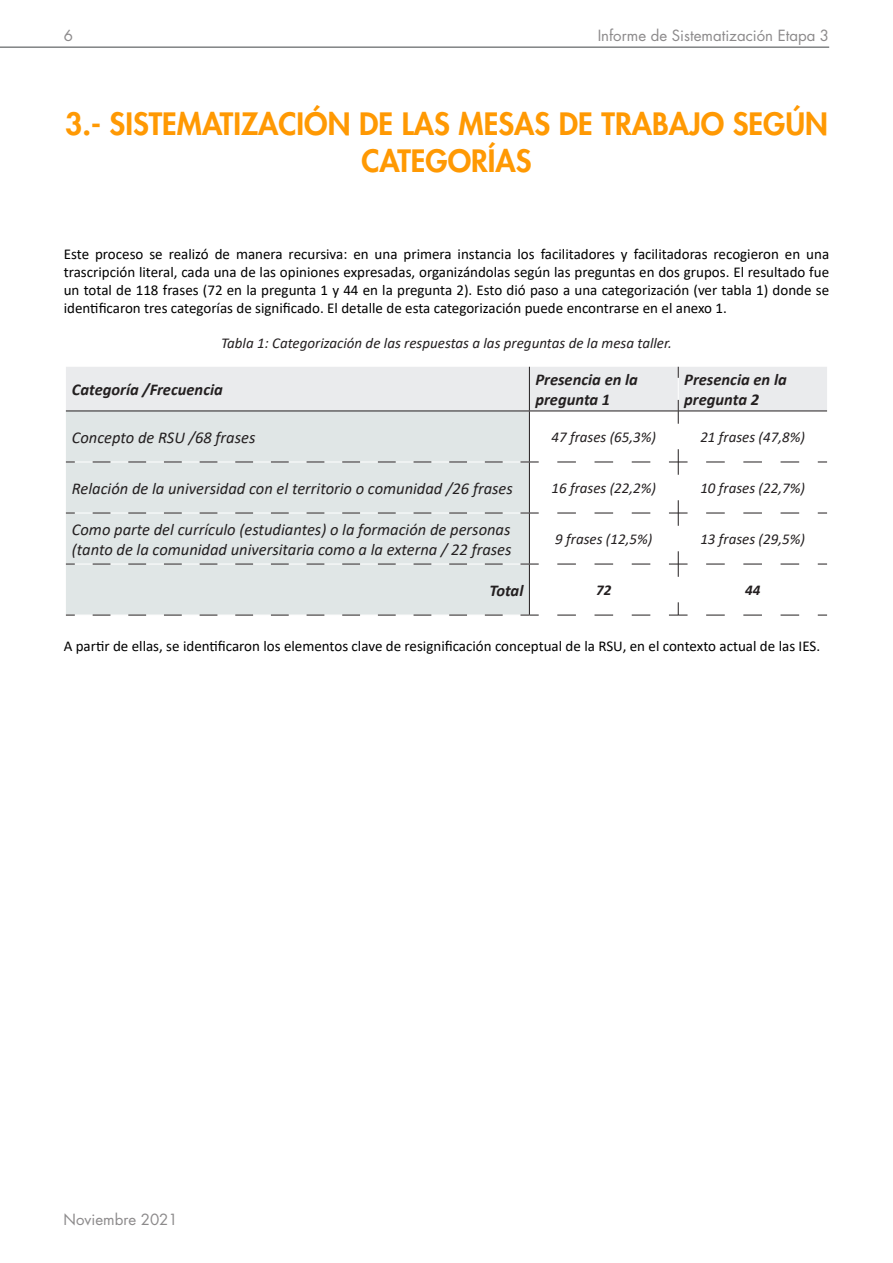
<style>
.page{position:relative;width:893px;height:1263px;background:#fff}
.page>*{position:absolute;margin:0;border:0;box-sizing:border-box;transform-origin:0 0}
.t1{font:800 30px/36px "Futura Std";color:#ff9903;text-align:center}
.t2{font:italic 16.5px/19.8px "Calibri";color:#231f20}
.t3{font:italic 700 16.5px/19.8px "Calibri";color:#231f20}
.Heading_2{font:15px/18px "Calibri";color:#000;text-align:justify}
.Figura{font:italic 15px "Calibri";color:#231f20}
.t4{font:15px "Futura Std";color:#8c8a8b}
.t5{font:italic 700 15px "Calibri";color:#231f20}
</style>
<div class="page">
<hr style="left:0;top:46px;width:829px;height:2px;background:#808384">
<div style="left:66px;top:424px;width:463px;height:191px;background:#e0e6e6"></div>
<hr style="left:66px;top:462px;width:463px;height:1px;background:#fff">
<hr style="left:66px;top:513px;width:463px;height:1px;background:#fff">
<hr style="left:66px;top:564px;width:463px;height:1px;background:#fff">
<svg style="left:93px;top:615px;width:410px;height:1px"></svg>
<svg style="left:557px;top:615px;width:94px;height:1px"></svg>
<svg style="left:520px;top:615px;width:19px;height:1px"></svg>
<svg style="left:706px;top:615px;width:94px;height:1px"></svg>
<hr style="left:529px;top:411px;width:1px;height:51px;background:#231f20">
<hr style="left:529px;top:462px;width:1px;height:51px;background:#231f20">
<hr style="left:529px;top:513px;width:1px;height:51px;background:#231f20">
<hr style="left:529px;top:564px;width:1px;height:51px;background:#231f20">
<svg style="left:66px;top:367px;width:761px;height:57px;background:#e6e8e9"></svg>
<svg style="left:669px;top:602px;width:18px;height:14px"></svg>
<svg style="left:93px;top:462px;width:419px;height:1px"></svg>
<svg style="left:557px;top:462px;width:94px;height:1px"></svg>
<svg style="left:520px;top:462px;width:19px;height:1px"></svg>
<svg style="left:706px;top:462px;width:94px;height:1px"></svg>
<svg style="left:669px;top:449px;width:18px;height:26px"></svg>
<svg style="left:93px;top:513px;width:419px;height:1px"></svg>
<svg style="left:557px;top:513px;width:94px;height:1px"></svg>
<svg style="left:520px;top:513px;width:19px;height:1px"></svg>
<svg style="left:706px;top:513px;width:94px;height:1px"></svg>
<svg style="left:669px;top:500px;width:18px;height:26px"></svg>
<svg style="left:93px;top:564px;width:419px;height:1px"></svg>
<svg style="left:557px;top:564px;width:94px;height:1px"></svg>
<svg style="left:520px;top:564px;width:19px;height:1px"></svg>
<svg style="left:706px;top:564px;width:94px;height:1px"></svg>
<svg style="left:669px;top:551px;width:18px;height:26px"></svg>
<p class="t4" style="left:64px;top:25px;width:11px">6</p>
<p class="t4" style="left:598px;top:26px;width:233px">Informe de Sistematización Etapa 3</p>
<p class="t1" style="left:65px;top:106px;width:764px">3.- SISTEMATIZACIÓN DE LAS MESAS DE TRABAJO SEGÚN<br>CATEGORÍAS</p>
<p class="Heading_2" style="left:64px;top:244px;width:767px">Este proceso se realizó de manera recursiva: en una primera instancia los facilitadores y facilitadoras recogieron en una trascripción literal, cada una de las opiniones expresadas, organizándolas según las preguntas en dos grupos. El resultado fue un total de 118 frases (72 en la pregunta 1 y 44 en la pregunta 2). Esto dió paso a una categorización (ver tabla 1) donde se identificaron tres categorías de significado. El detalle de esta categorización puede encontrarse en el anexo 1.</p>
<p class="Figura" style="left:221px;top:332px;width:452px">Tabla 1: Categorización de las respuestas a las preguntas de la mesa taller.</p>
<p class="t3" style="left:72px;top:379px;width:152px">Categoría /Frecuencia</p>
<p class="t3" style="left:535px;top:369px;width:104px">Presencia en la pregunta 1</p>
<p class="t3" style="left:684px;top:369px;width:104px">Presencia en la pregunta 2</p>
<p class="t2" style="left:72px;top:427px;width:185px">Concepto de RSU /68 frases</p>
<p class="Figura" style="left:551px;top:427px;width:106px">47 frases (65,3%)</p>
<p class="Figura" style="left:700px;top:427px;width:106px">21 frases (47,8%)</p>
<p class="t2" style="left:72px;top:478px;width:442px">Relación de la universidad con el territorio o comunidad /26 frases</p>
<p class="Figura" style="left:551px;top:478px;width:106px">16 frases (22,2%)</p>
<p class="Figura" style="left:700px;top:478px;width:106px">10 frases (22,7%)</p>
<p class="t2" style="left:72px;top:519px;width:441px">Como parte del currículo (estudiantes) o la formación de personas (tanto de la comunidad universitaria como a la externa / 22 frases</p>
<p class="Figura" style="left:555px;top:529px;width:99px">9 frases (12,5%)</p>
<p class="Figura" style="left:700px;top:529px;width:106px">13 frases (29,5%)</p>
<p class="t3" style="left:489px;top:580px;width:35px">Total</p>
<p class="t5" style="left:596px;top:580px;width:17px">72</p>
<p class="t5" style="left:745px;top:580px;width:17px">44</p>
<p class="Heading_2" style="left:64px;top:637px;width:758px">A partir de ellas, se identificaron los elementos clave de resignificación conceptual de la RSU, en el contexto actual de las IES.</p>
<p class="t4" style="left:64px;top:1210px;width:116px">Noviembre 2021</p>
</div>
